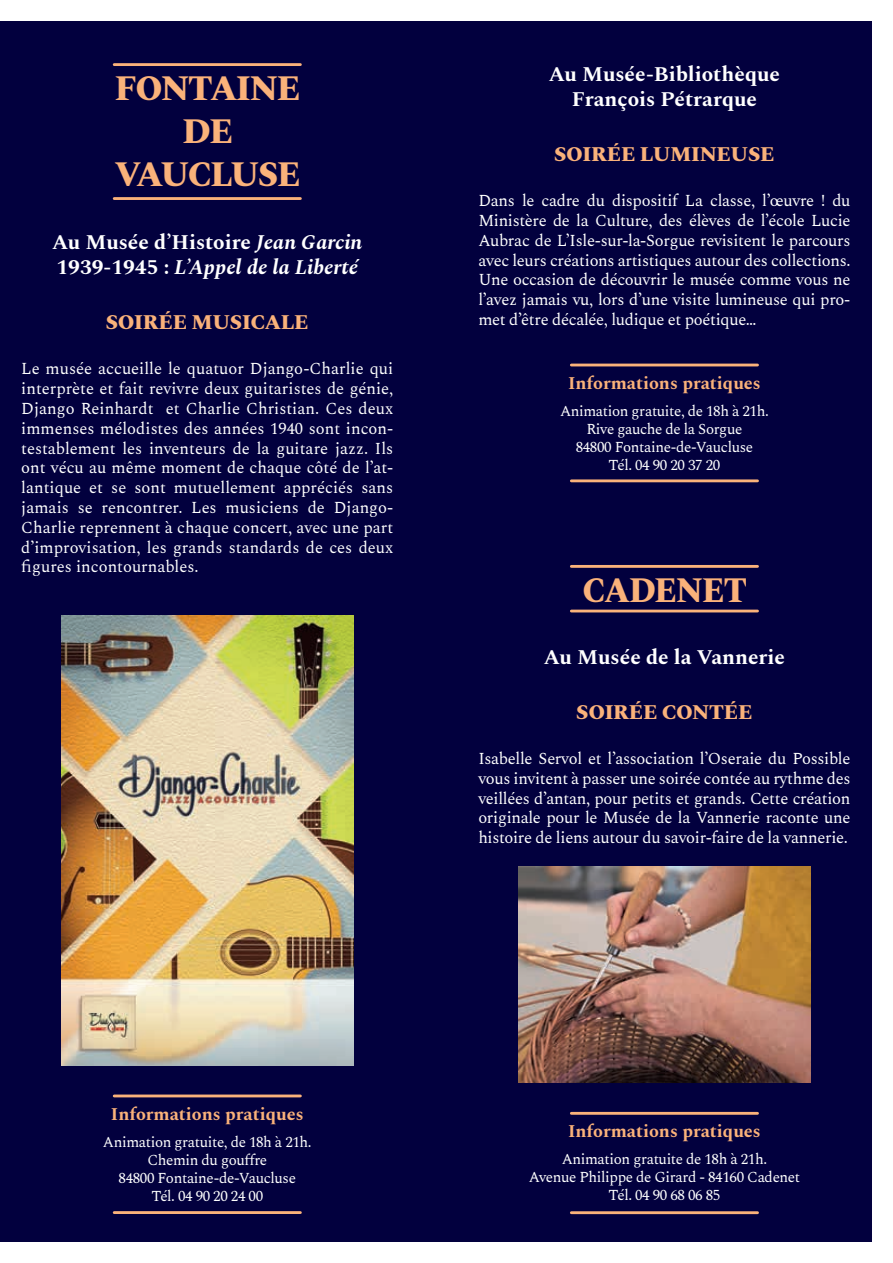
<style>
.page{position:relative;width:893px;height:1263px;background:#fff}
.page>*{position:absolute;margin:0;border:0;box-sizing:border-box;transform-origin:0 0}
.t1{font:800 36px/43.2px "Spectral";letter-spacing:-.035em;color:#fab27a;text-align:center;scale:.95 1}
.t2{font:800 36px "Spectral";letter-spacing:-.035em;color:#fab27a;scale:.9 1}
.t3{font:700 21px/25.2px "Spectral";color:#fff;text-align:center}
.t4{font:italic 700 21px/25.2px "Spectral";color:#fff}
.t5{font:800 21px "Spectral";letter-spacing:-.015em;color:#fab27a}
.t6{font:700 18px "Spectral";color:#fab27a}
.t7{font:16.5px/19.8px "Spectral";letter-spacing:-.02em;color:#fff;text-align:justify}
.t8{font:15px/18px "Spectral";letter-spacing:-.025em;color:#fff;text-align:center}
.s1{font-style:normal}
</style>
<div class="page">
<div style="left:0;top:21px;width:872px;height:1221px;background:#02003e"></div>
<hr style="left:114px;top:197px;width:186px;height:3px;background:#fab27a">
<hr style="left:114px;top:63px;width:186px;height:3px;background:#fab27a">
<img style="left:61px;top:615px;width:293px;height:450px">
<hr style="left:114px;top:1094px;width:186px;height:3px;background:#fab27a">
<hr style="left:114px;top:1211px;width:186px;height:3px;background:#fab27a">
<hr style="left:571px;top:610px;width:186px;height:2px;background:#fab27a">
<hr style="left:571px;top:565px;width:186px;height:3px;background:#fab27a">
<img style="left:518px;top:866px;width:293px;height:216px">
<hr style="left:571px;top:1112px;width:186px;height:3px;background:#fab27a">
<hr style="left:571px;top:1211px;width:186px;height:3px;background:#fab27a">
<hr style="left:571px;top:364px;width:186px;height:2px;background:#fab27a">
<hr style="left:571px;top:479px;width:186px;height:3px;background:#fab27a">
<h1 class="t1" style="left:115px;top:64px;width:197px">FONTAINE<br>DE<br>VAUCLUSE</h1>
<p class="t4" style="left:52px;top:228px;width:312px"><span class="s1">Au Musée d’Histoire</span> Jean Garcin<br><span class="s1">1939-1945 :</span> L’Appel de la Liberté</p>
<p class="t5" style="left:106px;top:307px;width:205px">SOIRÉE MUSICALE</p>
<p class="t7" style="left:21px;top:358px;width:374px">Le musée accueille le quatuor Django-Charlie qui interprète et fait revivre deux guitaristes de génie, Django Reinhardt et Charlie Christian. Ces deux immenses mélodistes des années 1940 sont incon&shy;testablement les inventeurs de la guitare jazz. Ils ont vécu au même moment de chaque côté de l’at&shy;lantique et se sont mutuellement appréciés sans jamais se rencontrer. Les musiciens de Django-Charlie reprennent à chaque concert, avec une part d’improvisation, les grands standards de ces deux figures incontournables.</p>
<p class="t3" style="left:549px;top:60px;width:233px">Au Musée-Bibliothèque<br>François Pétrarque</p>
<p class="t5" style="left:554px;top:139px;width:222px">SOIRÉE LUMINEUSE</p>
<p class="t7" style="left:478px;top:190px;width:374px">Dans le cadre du dispositif La classe, l’œuvre ! du Ministère de la Culture, des élèves de l’école Lucie Aubrac de L’Isle-sur-la-Sorgue revisitent le parcours avec leurs créations artistiques autour des collections.<br>Une occasion de découvrir le musée comme vous ne l’avez jamais vu, lors d’une visite lumineuse qui pro&shy;met d’être décalée, ludique et poétique…</p>
<p class="t6" style="left:568px;top:370px;width:194px">Informations pratiques</p>
<p class="t8" style="left:560px;top:401px;width:210px">Animation gratuite, de 18h à 21h.<br>Rive gauche de la Sorgue<br>84800 Fontaine-de-Vaucluse<br>Tél. 04 90 20 37 20</p>
<h1 class="t2" style="left:583px;top:563px;width:184px">CADENET</h1>
<p class="t3" style="left:544px;top:643px;width:243px">Au Musée de la Vannerie</p>
<p class="t5" style="left:576px;top:697px;width:178px">SOIRÉE CONTÉE</p>
<p class="t7" style="left:478px;top:747px;width:374px">Isabelle Servol et l’association l’Oseraie du Possible vous invitent à passer une soirée contée au rythme des veillées d’antan, pour petits et grands. Cette création originale pour le Musée de la Vannerie raconte une histoire de liens autour du savoir-faire de la vannerie.</p>
<p class="t6" style="left:111px;top:1101px;width:194px">Informations pratiques</p>
<p class="t8" style="left:103px;top:1131px;width:210px">Animation gratuite, de 18h à 21h.<br>Chemin du gouffre<br>84800 Fontaine-de-Vaucluse<br>Tél. 04 90 20 24 00</p>
<p class="t6" style="left:568px;top:1118px;width:194px">Informations pratiques</p>
<p class="t8" style="left:529px;top:1149px;width:273px">Animation gratuite de 18h à 21h.<br>Avenue Philippe de Girard - 84160 Cadenet<br>Tél. 04 90 68 06 85</p>
</div>
